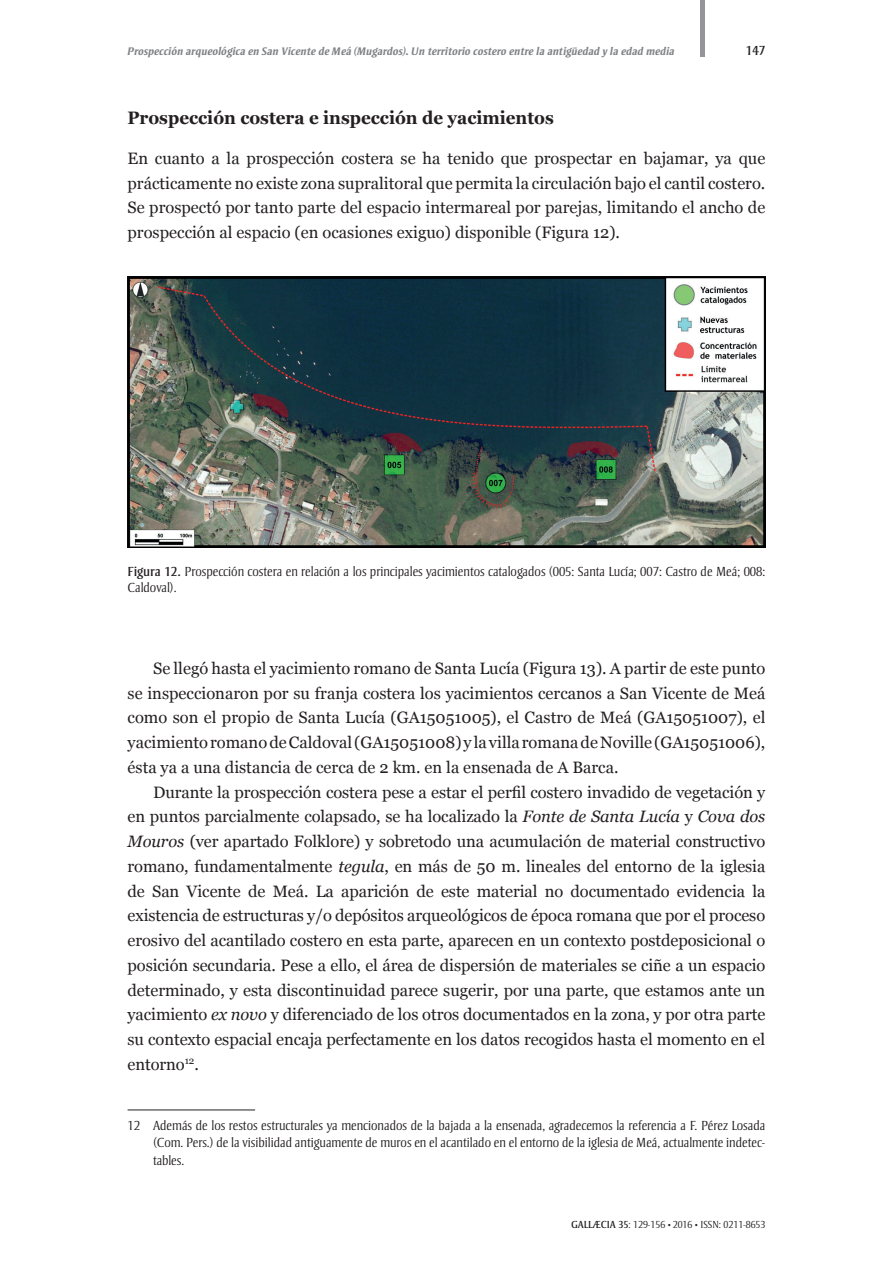
<style>
.page{position:relative;width:893px;height:1263px;background:#fff}
.page>*{position:absolute;margin:0;border:0;box-sizing:border-box;transform-origin:0 0}
.t1{font:700 18px "Georgia";color:#231f20;scale:.95 1}
.t2{font:16.5px/24.8px "Georgia";color:#231f20;text-align:justify}
.t3{font:300 13.5px/17.7px "Strayhorn";color:#231f20;text-align:justify}
.t4{font:13.5px "Strayhorn";color:#231f20}
.t5{font:italic 700 11.25px "Strayhorn";color:#808285}
.t6{font:300 10.5px "Strayhorn";color:#231f20}
.s1{font-weight:400}
.s2{font-style:italic}
.s3{font-size:9px}
</style>
<div class="page">
<hr style="left:701px;top:0;width:4px;height:56px;background:#939598">
<hr style="left:128px;top:1110px;width:127px;height:1px;background:#231f20">
<img style="left:127px;top:276px;width:638px;height:271px">
<p class="t5" style="left:128px;top:45px;width:548px">Prospección arqueológica en San Vicente de Meá (Mugardos). Un territorio costero entre la antigüedad y la edad media</p>
<p class="t4" style="left:746px;top:43px;width:21px">147</p>
<p class="t1" style="left:128px;top:106px;width:450px">Prospección costera e inspección de yacimientos</p>
<p class="t2" style="left:128px;top:146px;width:639px">En cuanto a la prospección costera se ha tenido que prospectar en bajamar, ya que prácticamente no existe zona supralitoral que permita la circulación bajo el cantil costero.<br>Se prospectó por tanto parte del espacio intermareal por parejas, limitando el ancho de prospección al espacio (en ocasiones exiguo) disponible (Figura 12).</p>
<p class="t3" style="left:128px;top:563px;width:639px;line-height:16.5px"><span class="s1">Figura 12.</span> Prospección costera en relación a los principales yacimientos catalogados (005: Santa Lucía; 007: Castro de Meá; 008:<br>Caldoval).</p>
<p class="t2" style="left:128px;top:656px;width:639px;text-indent:26px">Se llegó hasta el yacimiento romano de Santa Lucía (Figura 13). A partir de este punto se inspeccionaron por su franja costera los yacimientos cercanos a San Vicente de Meá como son el propio de Santa Lucía (GA15051005), el Castro de Meá (GA15051007), el yacimiento romano de Caldoval (GA15051008) y la villa romana de Noville (GA15051006), ésta ya a una distancia de cerca de 2 km. en la ensenada de A Barca.</p>
<p class="t2" style="left:128px;top:780px;width:639px;text-indent:26px">Durante la prospección costera pese a estar el perfil costero invadido de vegetación y en puntos parcialmente colapsado, se ha localizado la <span class="s2">Fonte de Santa Lucía</span> y <span class="s2">Cova dos Mouros</span> (ver apartado Folklore) y sobretodo una acumulación de material constructivo romano, fundamentalmente <span class="s2">tegula</span>, en más de 50 m. lineales del entorno de la iglesia de San Vicente de Meá. La aparición de este material no documentado evidencia la existencia de estructuras y/o depósitos arqueológicos de época romana que por el proceso erosivo del acantilado costero en esta parte, aparecen en un contexto postdeposicional o posición secundaria. Pese a ello, el área de dispersión de materiales se ciñe a un espacio determinado, y esta discontinuidad parece sugerir, por una parte, que estamos ante un yacimiento <span class="s2">ex novo</span> y diferenciado de los otros documentados en la zona, y por otra parte su contexto espacial encaja perfectamente en los datos recogidos hasta el momento en el entorno<sup>12</sup>.</p>
<p class="t3" style="left:153px;top:1116px;width:614px;text-indent:-26px">12 Además de los restos estructurales ya mencionados de la bajada a la ensenada, agradecemos la referencia a F. Pérez Losada (Com. Pers.) de la visibilidad antiguamente de muros en el acantilado en el entorno de la iglesia de Meá, actualmente indetec&shy;tables.</p>
<p class="t6" style="left:571px;top:1219px;width:196px"><span class="s1">GALLÆCIA 35</span>: 129-156 <span class="s3">•</span> 2016 <span class="s3">•</span> ISSN: 0211-8653</p>
</div>
